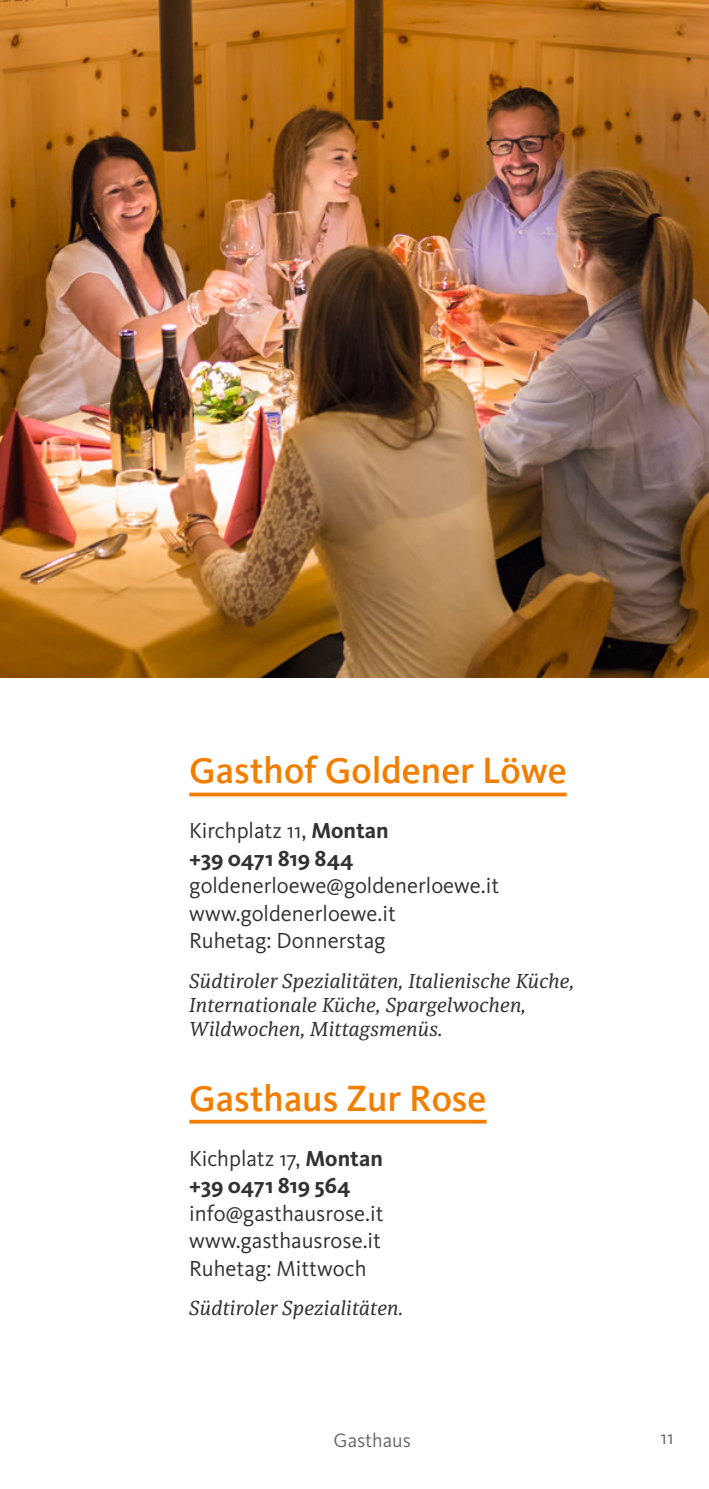
<style>
.page{position:relative;width:709px;height:1489px;background:#fff}
.page>*{position:absolute;margin:0;border:0;box-sizing:border-box;transform-origin:0 0}
.t1{font:500 37.5px "Kievit";color:#f27e00}
.t2{font:22.5px/27.5px "Kievit";color:#323232}
.t3{font:700 22.5px/27.5px "Kievit";color:#323232}
.t4{font:italic 20px/24px "Sindelar";color:#323232}
.t5{font:20px "Kievit";color:#686868}
.s1{font-weight:400}
</style>
<div class="page">
<svg style="left:189px;top:792px;width:377px;height:4px;fill:#f27e00"></svg>
<svg style="left:189px;top:1119px;width:297px;height:4px"></svg>
<img style="left:0;top:0;width:709px;height:677px">
<h1 class="t1" style="left:189px;top:749px;width:379px">Gasthof Goldener Löwe</h1>
<p class="t3" style="left:189px;top:816px;width:201px"><span class="s1">Kirchplatz 11,</span> Montan +39 0471 819 844</p>
<p class="t2" style="left:189px;top:872px;width:311px">goldenerloewe@goldenerloewe.it www.goldenerloewe.it<br>Ruhetag: Donnerstag</p>
<p class="t4" style="left:189px;top:969px;width:386px">Südtiroler Spezialitäten, Italienische Küche,<br>Internationale Küche, Spargelwochen,<br>Wildwochen, Mittagsmenüs.</p>
<h1 class="t1" style="left:189px;top:1076px;width:299px">Gasthaus Zur Rose</h1>
<p class="t3" style="left:189px;top:1143px;width:195px"><span class="s1">Kichplatz 17,</span> Montan +39 0471 819 564</p>
<p class="t2" style="left:189px;top:1199px;width:196px;text-align:justify">info@gasthausrose.it www.gasthausrose.it Ruhetag: Mittwoch</p>
<p class="t4" style="left:189px;top:1296px;width:216px">Südtiroler Spezialitäten.</p>
<p class="t5" style="left:333px;top:1429px;width:79px">Gasthaus</p>
<p class="t5" style="left:660px;top:1426px;width:14px">11</p>
</div>
